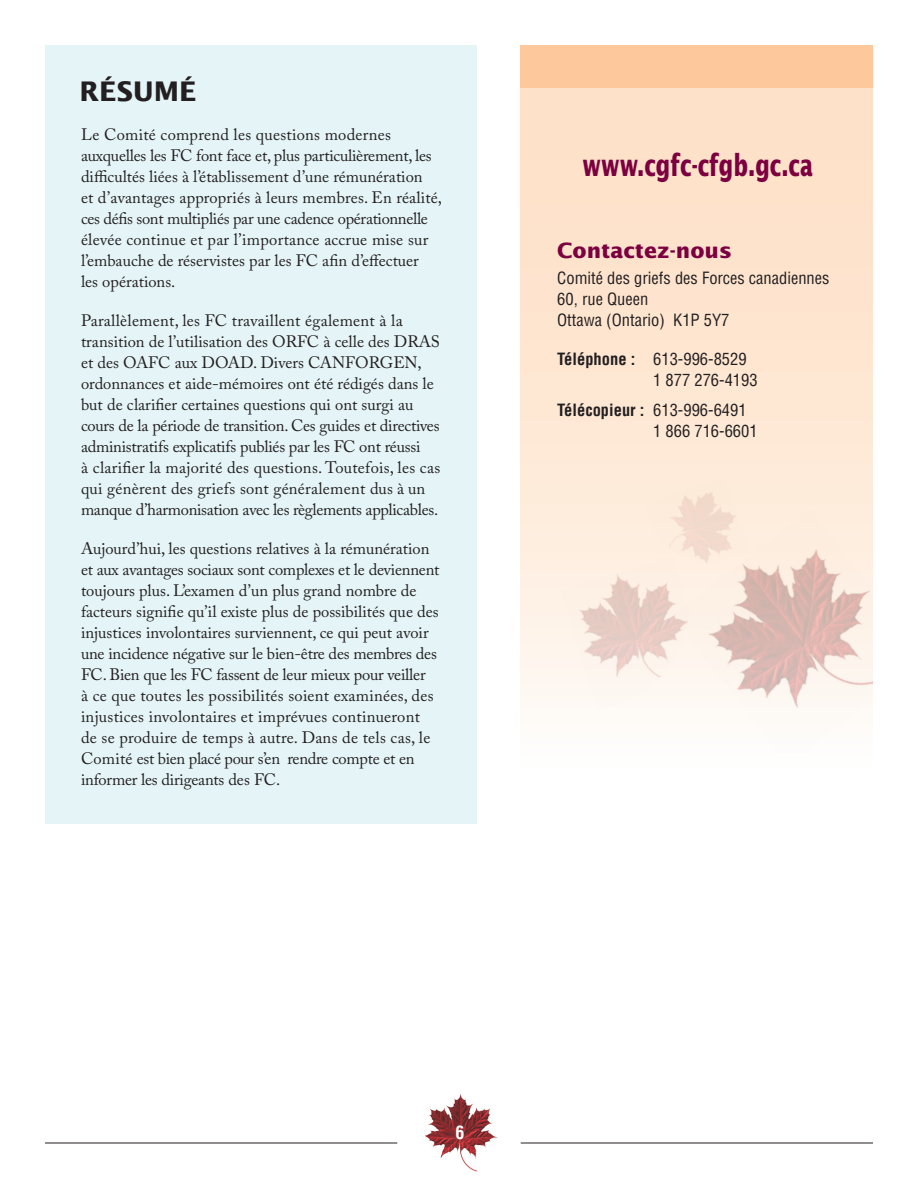
<style>
.page{position:relative;width:918px;height:1188px;background:#fff}
.page>*{position:absolute;margin:0;border:0;box-sizing:border-box;transform-origin:0 0}
.t1{font:700 30px "Lucida Sans Std";color:#7c0040;scale:.7 1}
.t2{font:700 27px "Lucida Sans Std";color:#231f20}
.t3{font:700 21px "Lucida Sans Std";color:#7c0040}
.t4{font:700 condensed 18px "Helvetica LT Std";color:#fff}
.t5{font:16.5px/21px "Adobe Caslon Pro";color:#231f20}
.t6{font:condensed 16.5px/21px "Helvetica LT Std";color:#231f20}
.s1{font-weight:700}
</style>
<div class="page">
<div style="left:521px;top:45px;width:352px;height:727px;background:linear-gradient(to bottom,#fedbbd,#fefaf5)"></div>
<img style="left:425px;top:1094px;width:72px;height:78px">
<hr style="left:45px;top:1143px;width:352px;height:1px;background:#231f20">
<hr style="left:521px;top:1143px;width:352px;height:1px;background:#231f20">
<img style="left:673px;top:510px;width:200px;height:243px">
<img style="left:561px;top:556px;width:140px;height:155px">
<img style="left:645px;top:478px;width:105px;height:95px">
<div style="left:521px;top:45px;width:352px;height:43px;background:#fcc89c"></div>
<div style="left:45px;top:45px;width:432px;height:779px;background:#e4f4f7"></div>
<h2 class="t2" style="left:80px;top:76px;width:119px">Résumé</h2>
<p class="t5" style="left:81px;top:124px;width:363px">Le Comité comprend les questions modernes auxquelles les FC font face et, plus particulièrement, les difficultés liées à l’établissement d’une rémunération<br>et d’avantages appropriés à leurs membres. En réalité, ces défis sont multipliés par une cadence opérationnelle élevée continue et par l’importance accrue mise sur l’embauche de réservistes par les FC afin d’effectuer<br>les opérations.</p>
<p class="t5" style="left:81px;top:310px;width:361px">Parallèlement, les FC travaillent également à la transition de l’utilisation des ORFC à celle des DRAS et des OAFC aux DOAD. Divers CANFORGEN, ordonnances et aide-mémoires ont été rédigés dans le but de clarifier certaines questions qui ont surgi au cours de la période de transition. Ces guides et directives administratifs explicatifs publiés par les FC ont réussi<br>à clarifier la majorité des questions. Toutefois, les cas qui génèrent des griefs sont généralement dus à un manque d’harmonisation avec les règlements applicables.</p>
<p class="t5" style="left:81px;top:538px;width:360px">Aujourd’hui, les questions relatives à la rémunération et aux avantages sociaux sont complexes et le deviennent toujours plus. L’examen d’un plus grand nombre de facteurs signifie qu’il existe plus de possibilités que des injustices involontaires surviennent, ce qui peut avoir une incidence négative sur le bien-être des membres des FC. Bien que les FC fassent de leur mieux pour veiller<br>à ce que toutes les possibilités soient examinées, des injustices involontaires et imprévues continueront de se produire de temps à autre. Dans de tels cas, le Comité est bien placé pour s’en rendre compte et en informer les dirigeants des FC.</p>
<h1 class="t1" style="left:583px;top:148px;width:331px">www.cgfc-cfgb.gc.ca</h1>
<p class="t3" style="left:557px;top:239px;width:176px">Contactez-nous</p>
<p class="t6" style="left:557px;top:267px;width:274px">Comité des griefs des Forces canadiennes<br>60, rue Queen<br>Ottawa (Ontario) K1P 5Y7</p>
<p class="t6" style="left:653px;top:348px;width:106px;text-indent:-96px"><span class="s1">Téléphone :</span> 613-996-8529<br>1 877 276-4193</p>
<p class="t6" style="left:653px;top:399px;width:106px;text-indent:-96px"><span class="s1">Télécopieur :</span> 613-996-6491<br>1 866 716-6601</p>
<p class="t4" style="left:455px;top:1121px;width:10px">6</p>
</div>
